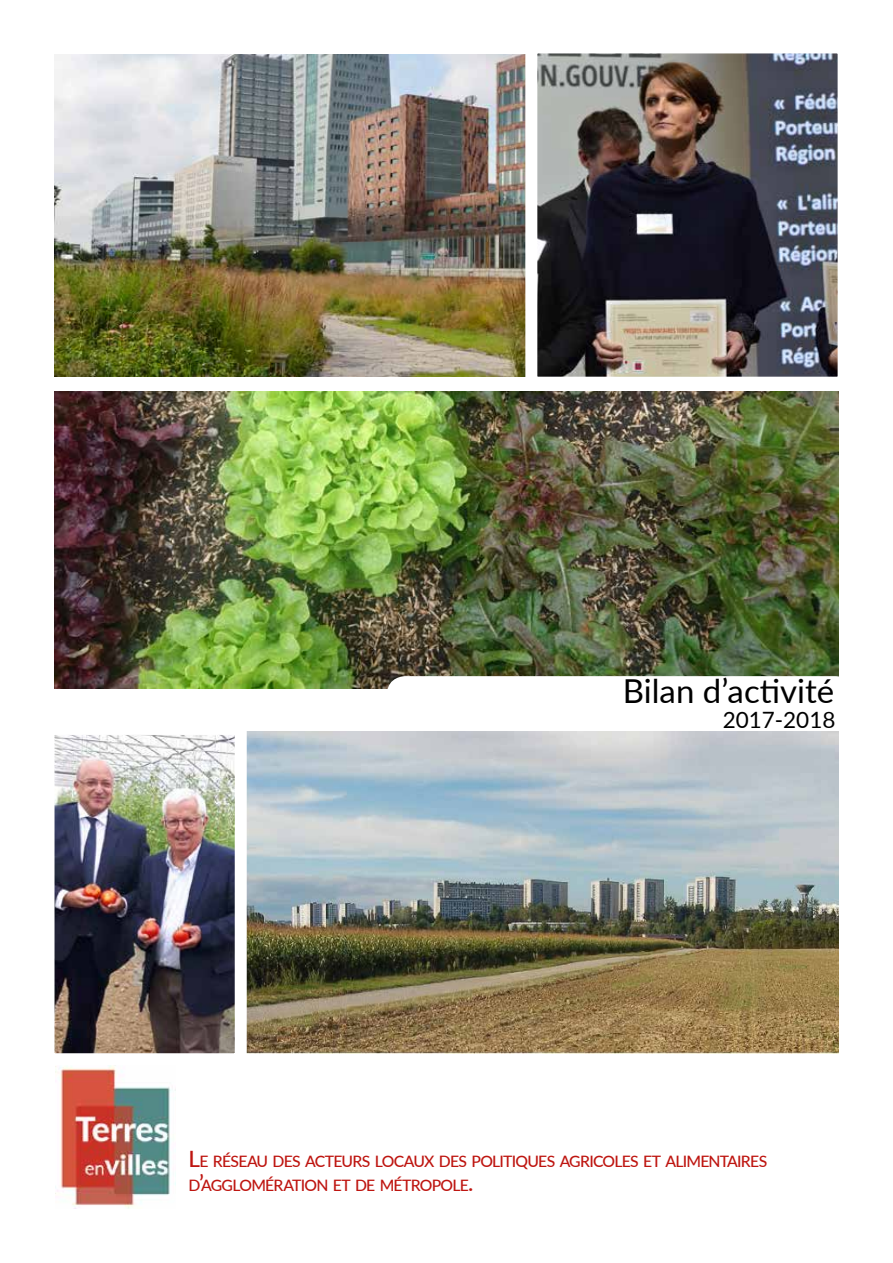
<style>
.page{position:relative;width:893px;height:1263px;background:#fff}
.page>*{position:absolute;margin:0;border:0;box-sizing:border-box;transform-origin:0 0}
.t1{font:33px "Lato";color:#000}
.t2{font:22.5px "Lato";color:#000}
.t3{font:500 15.75px/24px "Lato";letter-spacing:-.045em;color:#be1510}
.s1{font-size:22.5px}
</style>
<div class="page">
<img style="left:56px;top:1065px;width:115px;height:144px">
<img style="left:54px;top:54px;width:471px;height:322px">
<img style="left:54px;top:391px;width:785px;height:298px">
<div style="left:387px;top:676px;width:466px;height:55px;background:#fff;border-radius:18px"></div>
<img style="left:247px;top:731px;width:592px;height:323px">
<img style="left:538px;top:54px;width:299px;height:322px">
<img style="left:56px;top:736px;width:178px;height:316px">
<div style="left:43px;top:723px;width:204px;height:342px;border:12px solid #fff"></div>
<h1 class="t1" style="left:623px;top:667px;width:213px">Bilan d’activité</h1>
<h2 class="t2" style="left:723px;top:703px;width:114px">2017-2018</h2>
<p class="t3" style="left:189px;top:1148px;width:580px"><span class="s1">L</span>E RÉSEAU DES ACTEURS LOCAUX DES POLITIQUES AGRICOLES ET ALIMENTAIRES<br>D<span class="s1">’</span>AGGLOMÉRATION ET DE MÉTROPOLE<span class="s1">.</span></p>
</div>
